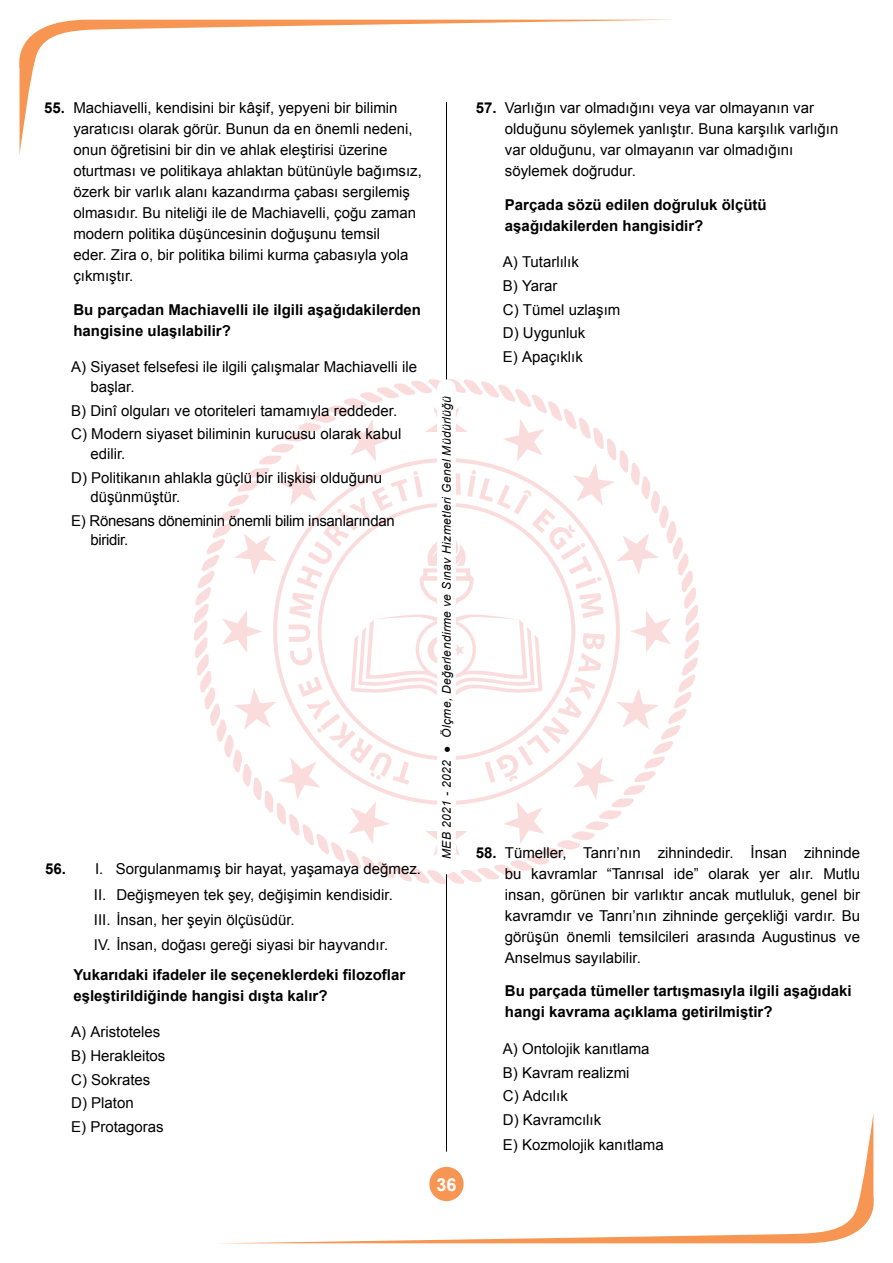
<style>
.page{position:relative;width:893px;height:1263px;background:#fff}
.page>*{position:absolute;margin:0;border:0;box-sizing:border-box;transform-origin:0 0}
.t1{font:700 18px "Arial";color:#fff}
.t2{font:15px/21px "Arial";color:#000}
.t3{font:700 15px/21px "Arial";color:#000}
.t4{font:15px/23.7px "Arial";letter-spacing:-.02em;color:#000}
.t5{font:italic 12px "Arial";letter-spacing:.03em;color:#000}
.s1{font-weight:700}
</style>
<div class="page">
<svg style="left:187px;top:372px;width:519px;height:519px"></svg>
<svg style="left:19px;top:20px;width:632px;height:135px"></svg>
<svg style="left:243px;top:1114px;width:631px;height:129px"></svg>
<hr style="left:446px;top:102px;width:1px;height:1050px;background:#000">
<div style="left:437px;top:379px;width:19px;height:495px;background:#fff;border-radius:9px"></div>
<p class="t2" style="left:73px;top:97px;width:350px;text-indent:-29px"><span class="s1">55.</span> Machiavelli, kendisini bir kâşif, yepyeni bir bilimin yaratıcısı olarak görür. Bunun da en önemli nedeni, onun öğretisini bir din ve ahlak eleştirisi üzerine oturtması ve politikaya ahlaktan bütünüyle bağımsız, özerk bir varlık alanı kazandırma çabası sergilemiş olmasıdır. Bu niteliği ile de Machiavelli, çoğu zaman modern politika düşüncesinin doğuşunu temsil<br>eder. Zira o, bir politika bilimi kurma çabasıyla yola çıkmıştır.</p>
<p class="t3" style="left:73px;top:299px;width:349px">Bu parçadan Machiavelli ile ilgili aşağıdakilerden hangisine ulaşılabilir?</p>
<p class="t2" style="left:90px;top:357px;width:328px;line-height:19.5px;text-indent:-19px">A) Siyaset felsefesi ile ilgili çalışmalar Machiavelli ile başlar.</p>
<p class="t2" style="left:71px;top:399px;width:332px;line-height:23.7px">B) Dinî olguları ve otoriteleri tamamıyla reddeder.<br>C) Modern siyaset biliminin kurucusu olarak kabul</p>
<p class="t2" style="left:71px;top:442px;width:312px;line-height:23.7px;text-indent:19px">edilir.<br>D) Politikanın ahlakla güçlü bir ilişkisi olduğunu</p>
<p class="t4" style="left:71px;top:485px;width:325px;text-indent:19px">düşünmüştür.<br>E) Rönesans döneminin önemli bilim insanlarından</p>
<p class="t4" style="left:90px;top:528px;width:39px">biridir.</p>
<p class="t2" style="left:94px;top:857px;width:329px;line-height:25.2px;text-indent:-49px"><span class="s1">56.</span> I. Sorgulanmamış bir hayat, yaşamaya değmez.<br>II. Değişmeyen tek şey, değişimin kendisidir.<br>III. İnsan, her şeyin ölçüsüdür.<br>IV. İnsan, doğası gereği siyasi bir hayvandır.</p>
<p class="t3" style="left:73px;top:964px;width:333px">Yukarıdaki ifadeler ile seçeneklerdeki filozoflar eşleştirildiğinde hangisi dışta kalır?</p>
<p class="t2" style="left:71px;top:1020px;width:96px;line-height:23.7px">A) Aristoteles<br>B) Herakleitos<br>C) Sokrates<br>D) Platon<br>E) Protagoras</p>
<p class="t5" style="left:439px;top:859px;width:465px;rotate:-90deg">MEB 2021 - 2022 ● Ölçme, Değerlendirme ve Sınav Hizmetleri Genel Müdürlüğü</p>
<p class="t1" style="left:437px;top:1172px;width:22px">36</p>
<p class="t2" style="left:505px;top:97px;width:335px;text-indent:-29px"><span class="s1">57.</span> Varlığın var olmadığını veya var olmayanın var olduğunu söylemek yanlıştır. Buna karşılık varlığın var olduğunu, var olmayanın var olmadığını söylemek doğrudur.</p>
<p class="t3" style="left:505px;top:194px;width:263px">Parçada sözü edilen doğruluk ölçütü aşağıdakilerden hangisidir?</p>
<p class="t2" style="left:503px;top:250px;width:119px;line-height:23.7px">A) Tutarlılık<br>B) Yarar<br>C) Tümel uzlaşım<br>D) Uygunluk<br>E) Apaçıklık</p>
<p class="t2" style="left:505px;top:842px;width:357px;text-align:justify;text-indent:-29px"><span class="s1">58.</span> Tümeller, Tanrı’nın zihnindedir. İnsan zihninde bu kavramlar “Tanrısal ide” olarak yer alır. Mutlu insan, görünen bir varlıktır ancak mutluluk, genel bir kavramdır ve Tanrı’nın zihninde gerçekliği vardır. Bu görüşün önemli temsilcileri arasında Augustinus ve Anselmus sayılabilir.</p>
<p class="t3" style="left:505px;top:981px;width:348px">Bu parçada tümeller tartışmasıyla ilgili aşağıdaki hangi kavrama açıklama getirilmiştir?</p>
<p class="t2" style="left:503px;top:1037px;width:148px;line-height:23.7px">A) Ontolojik kanıtlama<br>B) Kavram realizmi<br>C) Adcılık<br>D) Kavramcılık</p>
<p class="t2" style="left:503px;top:1135px;width:162px">E) Kozmolojik kanıtlama</p>
</div>
